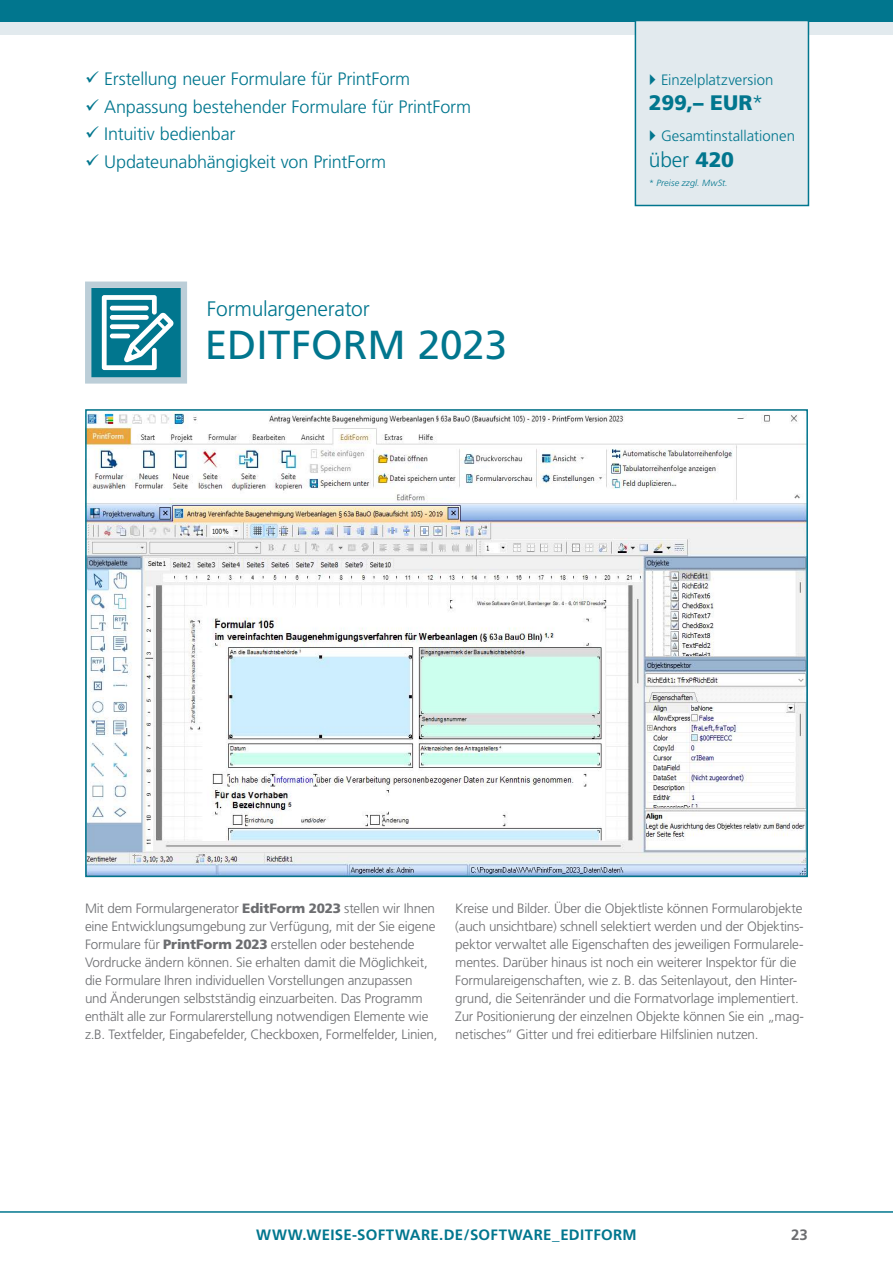
<style>
.page{position:relative;width:893px;height:1263px;background:#fff}
.page>*{position:absolute;margin:0;border:0;box-sizing:border-box;transform-origin:0 0}
.Grundschrift{font:40.5px "Frutiger";color:#01768e}
.Grundschrift-2{font:300 21px "Frutiger";letter-spacing:-.01em;color:#01768e}
.Brandschutznachweis{font:900 21px "Frutiger";color:#01768e}
.Brandschutznachweis-2{font:300 21px "Frutiger";color:#01768e}
.Grundschrift-3{font:300 18px "Frutiger";letter-spacing:-.01em;color:#01768e}
.t1{font:700 15px "Frutiger";letter-spacing:.02em;color:#01768e}
.Brandschutznachweis-3{font:300 15px "Frutiger";color:#01768e}
.t2{font:700 15px "Frutiger";color:#6c6d70}
.Brandschutznachweis-4{font:300 13.5px/18px "Frutiger";letter-spacing:-.015em;color:#6c6d70}
.Brandschutznachweis-5{font:italic 300 9px "Frutiger";letter-spacing:.015em;color:#01768e}
.s1{font-weight:300}
.s2{font-weight:900}
</style>
<div class="page">
<div style="left:0;top:0;width:893px;height:34px;background:#e2eaee"></div>
<div style="left:0;top:0;width:893px;height:21px;background:#01768e"></div>
<hr style="left:0;top:1211px;width:893px;height:2px;background:#01768e">
<svg style="left:85px;top:282px;width:102px;height:102px"></svg>
<div style="left:110px;top:324px;width:29px;height:5px;background:#fff;border-radius:2px"></div>
<hr style="left:110px;top:334px;width:20px;height:4px;background:#fff;border-radius:2px">
<div style="left:110px;top:315px;width:39px;height:5px;background:#fff;border-radius:2px"></div>
<hr style="left:110px;top:306px;width:39px;height:4px;background:#fff;border-radius:2px">
<img style="left:88px;top:412px;width:717px;height:462px">
<div style="left:85px;top:409px;width:723px;height:468px;border:2px solid #01768e"></div>
<div style="left:634px;top:21px;width:176px;height:186px;background:#e2eaee"></div>
<p class="Grundschrift-3" style="left:85px;top:69px;width:327px">✓ Erstellung neuer Formulare für PrintForm</p>
<p class="Grundschrift-3" style="left:85px;top:96px;width:388px">✓ Anpassung bestehender Formulare für PrintForm</p>
<p class="Grundschrift-3" style="left:85px;top:124px;width:152px">✓ Intuitiv bedienbar</p>
<p class="Grundschrift-3" style="left:85px;top:151px;width:303px">✓ Updateunabhängigkeit von PrintForm</p>
<p class="Grundschrift-2" style="left:207px;top:296px;width:164px">Formulargenerator</p>
<p class="Grundschrift" style="left:205px;top:321px;width:304px">EDITFORM 2023</p>
<p class="Brandschutznachweis-3" style="left:661px;top:71px;width:114px">Einzelplatzversion</p>
<p class="Brandschutznachweis" style="left:649px;top:90px;width:116px">299,– EUR<span class="s1">*</span></p>
<p class="Brandschutznachweis-3" style="left:661px;top:127px;width:135px">Gesamtinstallationen</p>
<p class="Brandschutznachweis-2" style="left:649px;top:147px;width:87px">über <span class="s2">420</span></p>
<p class="Brandschutznachweis-5" style="left:649px;top:178px;width:80px">* Preise zzgl. MwSt.</p>
<p class="Brandschutznachweis-4" style="left:85px;top:900px;width:354px">Mit dem Formulargenerator <span class="s2">EditForm 2023</span> stellen wir Ihnen eine Entwicklungsumgebung zur Verfügung, mit der Sie eigene Formulare für <span class="s2">PrintForm 2023</span> erstellen oder bestehende Vordrucke ändern können. Sie erhalten damit die Möglichkeit, die Formulare Ihren individuellen Vorstellungen anzupassen und Änderungen selbstständig einzuarbeiten. Das Programm enthält alle zur Formularerstellung notwendigen Elemente wie z.B. Textfelder, Eingabefelder, Checkboxen, Formelfelder, Linien,</p>
<p class="Brandschutznachweis-4" style="left:455px;top:900px;width:350px">Kreise und Bilder. Über die Objektliste können Formularobjekte (auch unsichtbare) schnell selektiert werden und der Objektins&shy;pektor verwaltet alle Eigenschaften des jeweiligen Formularele&shy;mentes. Darüber hinaus ist noch ein weiterer Inspektor für die Formulareigenschaften, wie z. B. das Seitenlayout, den Hinter&shy;grund, die Seitenränder und die Formatvorlage implementiert.<br>Zur Positionierung der einzelnen Objekte können Sie ein „mag&shy;netisches“ Gitter und frei editierbare Hilfslinien nutzen.</p>
<p class="t1" style="left:256px;top:1226px;width:382px">WWW.WEISE-SOFTWARE.DE/SOFTWARE_EDITFORM</p>
<p class="t2" style="left:791px;top:1226px;width:18px">23</p>
</div>
